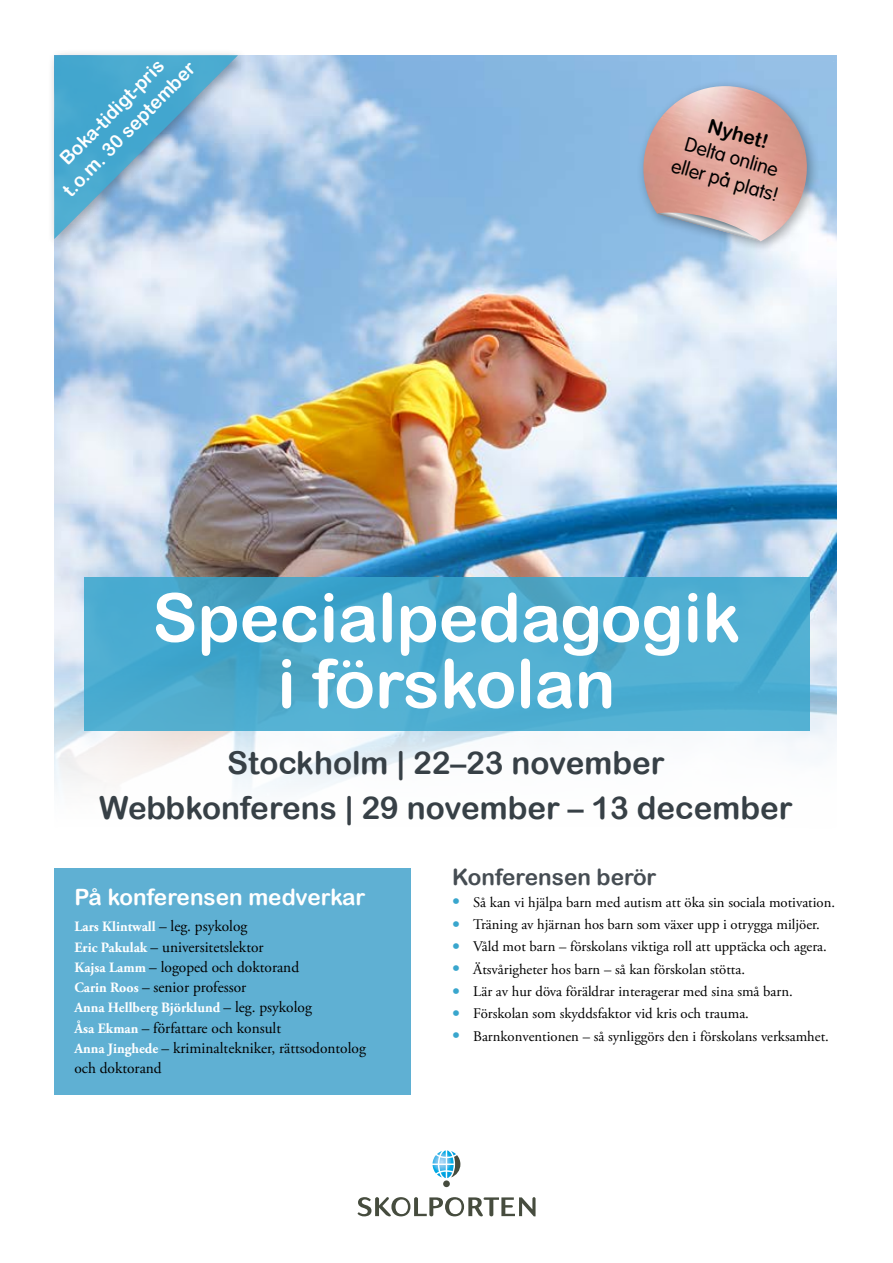
<style>
.page{position:relative;width:893px;height:1263px;background:#fff}
.page>*{position:absolute;margin:0;border:0;box-sizing:border-box;transform-origin:0 0}
.t1{font:67.5px/66px "Arial Rounded MT Bold";color:#fff;text-align:center}
.t2{font:31.5px/45px "Arial Rounded MT Bold";color:#374046;text-align:center}
.t3{font:22.5px "Arial Rounded MT Bold";color:#fff}
.t4{font:22.5px "Arial Rounded MT Bold";color:#464d53}
.t5{font:19.5px/24px "Arial Rounded";color:#000;text-align:center}
.t6{font:19.5px "Arial Rounded MT Bold";color:#000}
.t7{font:19.05px/24.2px "Arial Rounded MT Bold";color:#fff;text-align:center}
.t8{font:15.6px/20.2px "Adobe Garamond Pro";color:#000}
.t9{font:14.7px "Adobe Garamond Pro";color:#000}
.t10{font:700 14.25px "Adobe Garamond Pro";color:#fff}
.s1{font-weight:400;font-size:15.6px;color:#000}
.s2{font-weight:700;font-size:14.25px;color:#fff}
.s3{font-size:20.55px;color:#39a6cd}
</style>
<div class="page">
<img style="left:54px;top:55px;width:783px;height:734px">
<div style="left:635px;top:78px;width:185px;height:177px;background:#000;opacity:.33"></div>
<img style="left:632px;top:86px;width:178px;height:155px">
<svg style="left:657px;top:213px;width:104px;height:28px"></svg>
<div style="left:54px;top:868px;width:357px;height:227px;background:#5fb0d3"></div>
<svg style="left:84px;top:577px;width:725px;height:154px;fill:#4eadd1"></svg>
<svg style="left:357px;top:1197px;width:179px;height:19px"></svg>
<div style="left:443px;top:1180px;width:7px;height:7px;background:#464c3e;border-radius:50%"></div>
<svg style="left:433px;top:1150px;width:27px;height:28px"></svg>
<div style="left:46px;top:48px;width:203px;height:203px;background:#000;opacity:.33"></div>
<svg style="left:54px;top:55px;width:184px;height:184px"></svg>
<p class="t7" style="left:40px;top:167px;width:181px;rotate:-45deg">Boka-tidigt-pris t.o.m. 30 september</p>
<h3 class="t6" style="left:711px;top:114px;width:64px;rotate:16deg">Nyhet!</h3>
<h3 class="t5" style="left:682px;top:129px;width:111px;rotate:16deg">Delta online eller på plats!</h3>
<h1 class="t1" style="left:152px;top:584px;width:590px">Specialpedagogik i förskolan</h1>
<h2 class="t2" style="left:99px;top:740px;width:695px">Stockholm | 22–23 november<br>Webbkonferens | 29 november – 13 december</h2>
<h3 class="t3" style="left:74px;top:884px;width:292px">På konferensen medverkar</h3>
<p class="t10" style="left:74px;top:919px;width:174px">Lars Klintwall <span class="s1">– leg. psykolog</span></p>
<p class="t8" style="left:74px;top:937px;width:226px"><span class="s2">Eric Pakulak</span> – universitetslektor<br><span class="s2">Kajsa Lamm</span> – logoped och doktorand<br><span class="s2">Carin Roos</span> – senior professor</p>
<p class="t10" style="left:74px;top:1000px;width:239px">Anna Hellberg Björklund <span class="s1">– leg. psykolog</span></p>
<p class="t8" style="left:74px;top:1018px;width:293px"><span class="s2">Åsa Ekman</span> – författare och konsult<br><span class="s2">Anna Jinghede</span> – kriminaltekniker, rättsodontolog och doktorand</p>
<h3 class="t4" style="left:452px;top:863px;width:206px">Konferensen berör</h3>
<p class="t9" style="left:452px;top:893px;width:385px"><span class="s3">•</span> Så kan vi hjälpa barn med autism att öka sin sociala motivation.</p>
<p class="t9" style="left:452px;top:916px;width:369px"><span class="s3">•</span> Träning av hjärnan hos barn som växer upp i otrygga miljöer.</p>
<p class="t9" style="left:452px;top:938px;width:376px"><span class="s3">•</span> Våld mot barn – förskolans viktiga roll att upptäcka och agera.</p>
<p class="t9" style="left:452px;top:960px;width:295px"><span class="s3">•</span> Ätsvårigheter hos barn – så kan förskolan stötta.</p>
<p class="t9" style="left:452px;top:982px;width:342px"><span class="s3">•</span> Lär av hur döva föräldrar interagerar med sina små barn.</p>
<p class="t9" style="left:452px;top:1005px;width:298px"><span class="s3">•</span> Förskolan som skyddsfaktor vid kris och trauma.</p>
<p class="t9" style="left:452px;top:1027px;width:378px"><span class="s3">•</span> Barnkonventionen – så synliggörs den i förskolans verksamhet.</p>
</div>
